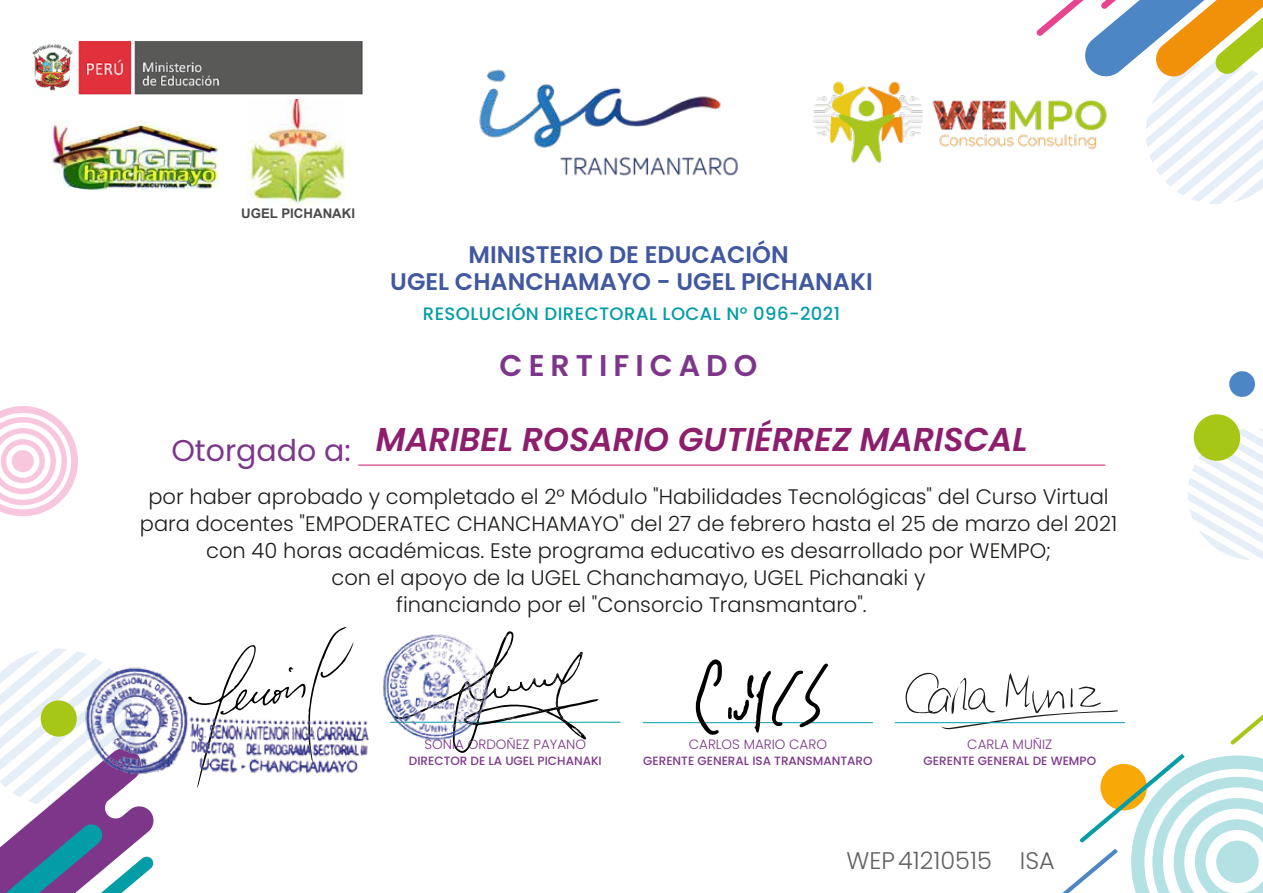
<style>
.page{position:relative;width:1263px;height:893px;background:#fff}
.page>*{position:absolute;margin:0;border:0;box-sizing:border-box;transform-origin:0 0}
.t1{font:italic 600 33px "Poppins";color:#8d1d6d}
.t2{font:600 30px "Poppins";letter-spacing:.2em;color:#7e368b}
.t3{font:30px "Poppins";color:#7e368b}
.t4{font:600 24px/27px "Poppins";color:#4158a1;text-align:center}
.t5{font:300 24px "Poppins";color:#616160}
.t6{font:300 21px/27px "Poppins";color:#1d1d1b;text-align:center}
.t7{font:500 18px "Poppins";letter-spacing:.025em;color:#039da7}
.t8{font:300 13.5px "Poppins";color:#7e368b}
.t9{font:700 13.2px "Arial";color:#4a4b4c}
.t10{font:500 12px "Poppins";color:#7e368b}
</style>
<div class="page">
<hr style="left:358px;top:464px;width:747px;height:2px;background:#e5448e">
<svg style="left:0;top:649px;width:154px;height:244px"></svg>
<svg style="left:1036px;top:0;width:227px;height:204px"></svg>
<div style="left:41px;top:700px;width:36px;height:37px;background:#a7c716;border-radius:50%"></div>
<svg style="left:1230px;top:714px;width:33px;height:31px"></svg>
<svg style="left:1062px;top:754px;width:201px;height:139px"></svg>
<svg style="left:1188px;top:428px;width:75px;height:132px"></svg>
<svg style="left:0;top:406px;width:78px;height:110px"></svg>
<div style="left:1194px;top:414px;width:46px;height:47px;background:#a7c716;border-radius:50%"></div>
<div style="left:1229px;top:371px;width:26px;height:26px;background:#4d86c5;border-radius:50%"></div>
<img style="left:813px;top:55px;width:309px;height:115px">
<img style="left:51px;top:120px;width:168px;height:70px">
<img style="left:248px;top:99px;width:98px;height:106px">
<img style="left:479px;top:69px;width:259px;height:107px">
<div style="left:291px;top:41px;width:72px;height:54px;background:#595958"></div>
<img style="left:32px;top:41px;width:259px;height:54px">
<svg style="left:904px;top:672px;width:214px;height:58px"></svg>
<hr style="left:895px;top:722px;width:230px;height:1px;background:#039da7">
<hr style="left:643px;top:722px;width:230px;height:1px;background:#039da7">
<hr style="left:390px;top:722px;width:230px;height:1px;background:#039da7">
<svg style="left:453px;top:631px;width:145px;height:122px"></svg>
<svg style="left:239px;top:627px;width:114px;height:30px"></svg>
<img style="left:76px;top:657px;width:293px;height:136px">
<img style="left:383px;top:631px;width:109px;height:114px">
<svg style="left:694px;top:659px;width:28px;height:76px"></svg>
<svg style="left:728px;top:663px;width:100px;height:70px"></svg>
<p class="t9" style="left:241px;top:204px;width:115px">UGEL PICHANAKI</p>
<p class="t4" style="left:390px;top:241px;width:484px">MINISTERIO DE EDUCACIÓN<br>UGEL CHANCHAMAYO - UGEL PICHANAKI</p>
<p class="t7" style="left:423px;top:303px;width:419px">RESOLUCIÓN DIRECTORAL LOCAL N° 096-2021</p>
<h2 class="t2" style="left:500px;top:348px;width:259px">CERTIFICADO</h2>
<h1 class="t1" style="left:376px;top:420px;width:653px">MARIBEL ROSARIO GUTIÉRREZ MARISCAL</h1>
<h2 class="t3" style="left:171px;top:433px;width:181px">Otorgado a:</h2>
<p class="t6" style="left:140px;top:483px;width:979px">por haber aprobado y completado el 2° Módulo "Habilidades Tecnológicas" del Curso Virtual para docentes "EMPODERATEC CHANCHAMAYO" del 27 de febrero hasta el 25 de marzo del 2021 con 40 horas académicas. Este programa educativo es desarrollado por WEMPO;<br>con el apoyo de la UGEL Chanchamayo, UGEL Pichanaki y<br>financiando por el "Consorcio Transmantaro".</p>
<p class="t8" style="left:425px;top:736px;width:163px">SONIA ORDOÑEZ PAYANO</p>
<p class="t10" style="left:409px;top:754px;width:194px">DIRECTOR DE LA UGEL PICHANAKI</p>
<p class="t8" style="left:689px;top:736px;width:140px">CARLOS MARIO CARO</p>
<p class="t10" style="left:643px;top:754px;width:231px">GERENTE GENERAL ISA TRANSMANTARO</p>
<p class="t8" style="left:967px;top:736px;width:87px">CARLA MUÑIZ</p>
<p class="t10" style="left:923px;top:754px;width:174px">GERENTE GENERAL DE WEMPO</p>
<p class="t5" style="left:846px;top:847px;width:210px">WEP41210515 ISA</p>
</div>
